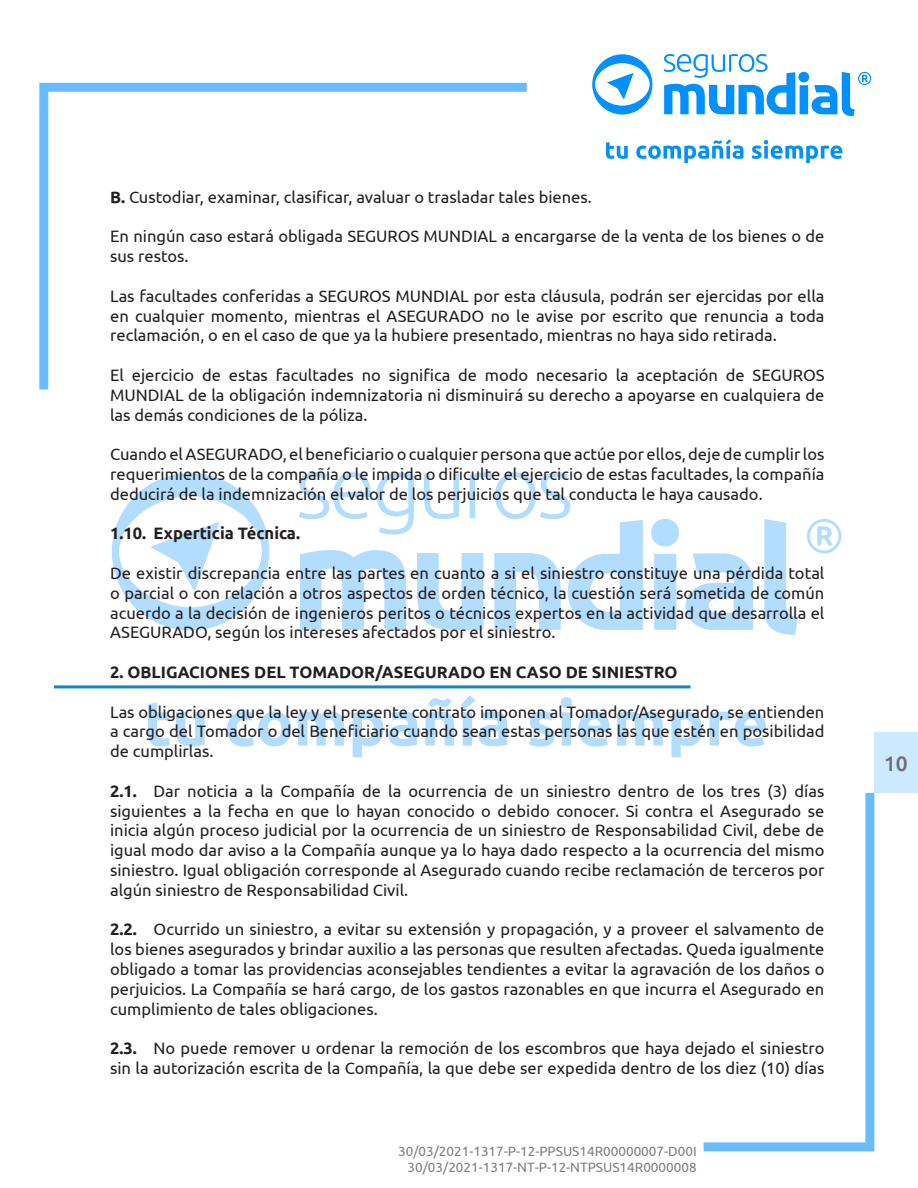
<style>
.page{position:relative;width:918px;height:1188px;background:#fff}
.page>*{position:absolute;margin:0;border:0;box-sizing:border-box;transform-origin:0 0}
.t1{font:500 21px "Ubuntu";color:#6c6d70}
.t2{font:16.5px/19.8px "Ubuntu";color:#231f20;text-align:justify}
.t3{font:700 16.5px "Ubuntu";color:#231f20}
.t4{font:13.5px/16.2px "Ubuntu";color:#808080;text-align:right}
.s1{font-weight:700}
</style>
<div class="page">
<svg style="left:112px;top:473px;width:157px;height:157px"></svg>
<svg style="left:764px;top:519px;width:34px;height:116px"></svg>
<svg style="left:651px;top:519px;width:28px;height:111px"></svg>
<svg style="left:685px;top:553px;width:68px;height:77px"></svg>
<svg style="left:299px;top:472px;width:344px;height:158px"></svg>
<svg style="left:148px;top:703px;width:22px;height:43px"></svg>
<svg style="left:176px;top:712px;width:29px;height:34px"></svg>
<svg style="left:227px;top:711px;width:64px;height:36px"></svg>
<svg style="left:298px;top:712px;width:46px;height:34px"></svg>
<svg style="left:353px;top:711px;width:64px;height:46px"></svg>
<svg style="left:425px;top:698px;width:29px;height:48px"></svg>
<svg style="left:461px;top:695px;width:46px;height:51px"></svg>
<svg style="left:529px;top:711px;width:26px;height:36px"></svg>
<svg style="left:561px;top:697px;width:11px;height:49px"></svg>
<svg style="left:578px;top:711px;width:32px;height:36px"></svg>
<svg style="left:617px;top:712px;width:46px;height:34px"></svg>
<svg style="left:671px;top:712px;width:31px;height:45px"></svg>
<svg style="left:710px;top:711px;width:56px;height:36px"></svg>
<svg style="left:807px;top:519px;width:34px;height:34px"></svg>
<svg style="left:592px;top:54px;width:60px;height:60px"></svg>
<svg style="left:606px;top:142px;width:22px;height:17px"></svg>
<svg style="left:636px;top:139px;width:107px;height:24px"></svg>
<svg style="left:752px;top:140px;width:90px;height:23px"></svg>
<svg style="left:664px;top:54px;width:207px;height:62px"></svg>
<svg style="left:39px;top:83px;width:488px;height:307px"></svg>
<svg style="left:704px;top:793px;width:170px;height:358px"></svg>
<div style="left:874px;top:732px;width:44px;height:61px;background:#cde9ff"></div>
<hr style="left:54px;top:685px;width:637px;height:3px;background:#0988cb">
<p class="t2" style="left:110px;top:187px;width:483px"><span class="s1">B.</span> Custodiar, examinar, clasificar, avaluar o trasladar tales bienes.</p>
<p class="t2" style="left:110px;top:226px;width:716px">En ningún caso estará obligada SEGUROS MUNDIAL a encargarse de la venta de los bienes o de sus restos.</p>
<p class="t2" style="left:110px;top:286px;width:716px">Las facultades conferidas a SEGUROS MUNDIAL por esta cláusula, podrán ser ejercidas por ella en cualquier momento, mientras el ASEGURADO no le avise por escrito que renuncia a toda reclamación, o en el caso de que ya la hubiere presentado, mientras no haya sido retirada.</p>
<p class="t2" style="left:110px;top:365px;width:716px">El ejercicio de estas facultades no significa de modo necesario la aceptación de SEGUROS MUNDIAL de la obligación indemnizatoria ni disminuirá su derecho a apoyarse en cualquiera de las demás condiciones de la póliza.</p>
<p class="t2" style="left:110px;top:444px;width:716px">Cuando el ASEGURADO, el beneficiario o cualquier persona que actúe por ellos, deje de cumplir los requerimientos de la compañía o le impida o dificulte el ejercicio de estas facultades, la compañía deducirá de la indemnización el valor de los perjuicios que tal conducta le haya causado.</p>
<p class="t3" style="left:110px;top:524px;width:192px">1.10. Experticia Técnica.</p>
<p class="t2" style="left:110px;top:563px;width:716px">De existir discrepancia entre las partes en cuanto a si el siniestro constituye una pérdida total o parcial o con relación a otros aspectos de orden técnico, la cuestión será sometida de común acuerdo a la decisión de ingenieros peritos o técnicos expertos en la actividad que desarrolla el ASEGURADO, según los intereses afectados por el siniestro.</p>
<p class="t3" style="left:110px;top:662px;width:569px">2. OBLIGACIONES DEL TOMADOR/ASEGURADO EN CASO DE SINIESTRO</p>
<p class="t2" style="left:110px;top:701px;width:716px">Las obligaciones que la ley y el presente contrato imponen al Tomador/Asegurado, se entienden a cargo del Tomador o del Beneficiario cuando sean estas personas las que estén en posibilidad de cumplirlas.</p>
<p class="t2" style="left:110px;top:781px;width:716px"><span class="s1">2.1.</span> Dar noticia a la Compañía de la ocurrencia de un siniestro dentro de los tres (3) días siguientes a la fecha en que lo hayan conocido o debido conocer. Si contra el Asegurado se inicia algún proceso judicial por la ocurrencia de un siniestro de Responsabilidad Civil, debe de igual modo dar aviso a la Compañía aunque ya lo haya dado respecto a la ocurrencia del mismo siniestro. Igual obligación corresponde al Asegurado cuando recibe reclamación de terceros por algún siniestro de Responsabilidad Civil.</p>
<p class="t2" style="left:110px;top:919px;width:716px"><span class="s1">2.2.</span> Ocurrido un siniestro, a evitar su extensión y propagación, y a proveer el salvamento de los bienes asegurados y brindar auxilio a las personas que resulten afectadas. Queda igualmente obligado a tomar las providencias aconsejables tendientes a evitar la agravación de los daños o perjuicios. La Compañía se hará cargo, de los gastos razonables en que incurra el Asegurado en cumplimiento de tales obligaciones.</p>
<p class="t2" style="left:110px;top:1038px;width:716px"><span class="s1">2.3.</span> No puede remover u ordenar la remoción de los escombros que haya dejado el siniestro sin la autorización escrita de la Compañía, la que debe ser expedida dentro de los diez (10) días</p>
<p class="t4" style="left:398px;top:1143px;width:300px">30/03/2021-1317-P-12-PPSUS14R00000007-D00I<br>30/03/2021-1317-NT-P-12-NTPSUS14R0000008</p>
<p class="t1" style="left:884px;top:750px;width:25px">10</p>
</div>
